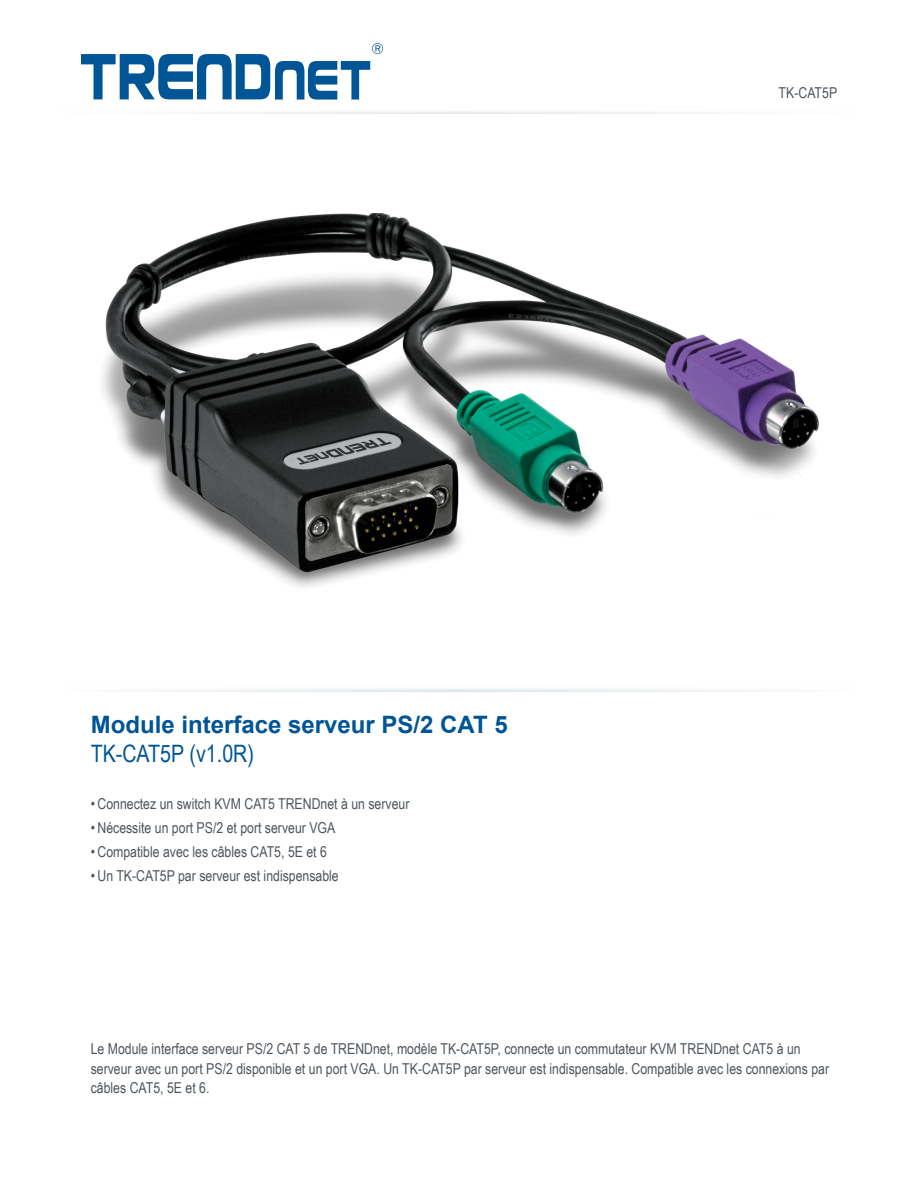
<style>
.page{position:relative;width:918px;height:1188px;background:#fff}
.page>*{position:absolute;margin:0;border:0;box-sizing:border-box;transform-origin:0 0}
.t1{font:700 24px "Arial";color:#005596}
.t2{font:24px "Arial Narrow";color:#005596}
.t3{font:15px/19.5px "Arial Narrow";color:#4d555b}
</style>
<div class="page">
<svg style="left:170px;top:111px;width:579px;height:3px"></svg>
<svg style="left:81px;top:43px;width:302px;height:57px"></svg>
<svg style="left:177px;top:688px;width:565px;height:3px"></svg>
<img style="left:102px;top:213px;width:717px;height:374px">
<h1 class="t1" style="left:91px;top:709px;width:419px">Module interface serveur PS/2 CAT 5</h1>
<h1 class="t2" style="left:91px;top:736px;width:165px">TK-CAT5P (v1.0R)</h1>
<p class="t3" style="left:91px;top:793px;width:320px">• Connectez un switch KVM CAT5 TRENDnet à un serveur</p>
<p class="t3" style="left:91px;top:817px;width:246px">• Nécessite un port PS/2 et port serveur VGA</p>
<p class="t3" style="left:91px;top:841px;width:238px">• Compatible avec les câbles CAT5, 5E et 6</p>
<p class="t3" style="left:91px;top:865px;width:250px">• Un TK-CAT5P par serveur est indispensable</p>
<p class="t3" style="left:779px;top:82px;width:60px">TK-CAT5P</p>
<p class="t3" style="left:91px;top:1039px;width:740px">Le Module interface serveur PS/2 CAT 5 de TRENDnet, modèle TK-CAT5P, connecte un commutateur KVM TRENDnet CAT5 à un serveur avec un port PS/2 disponible et un port VGA. Un TK-CAT5P par serveur est indispensable. Compatible avec les connexions par câbles CAT5, 5E et 6.</p>
</div>
